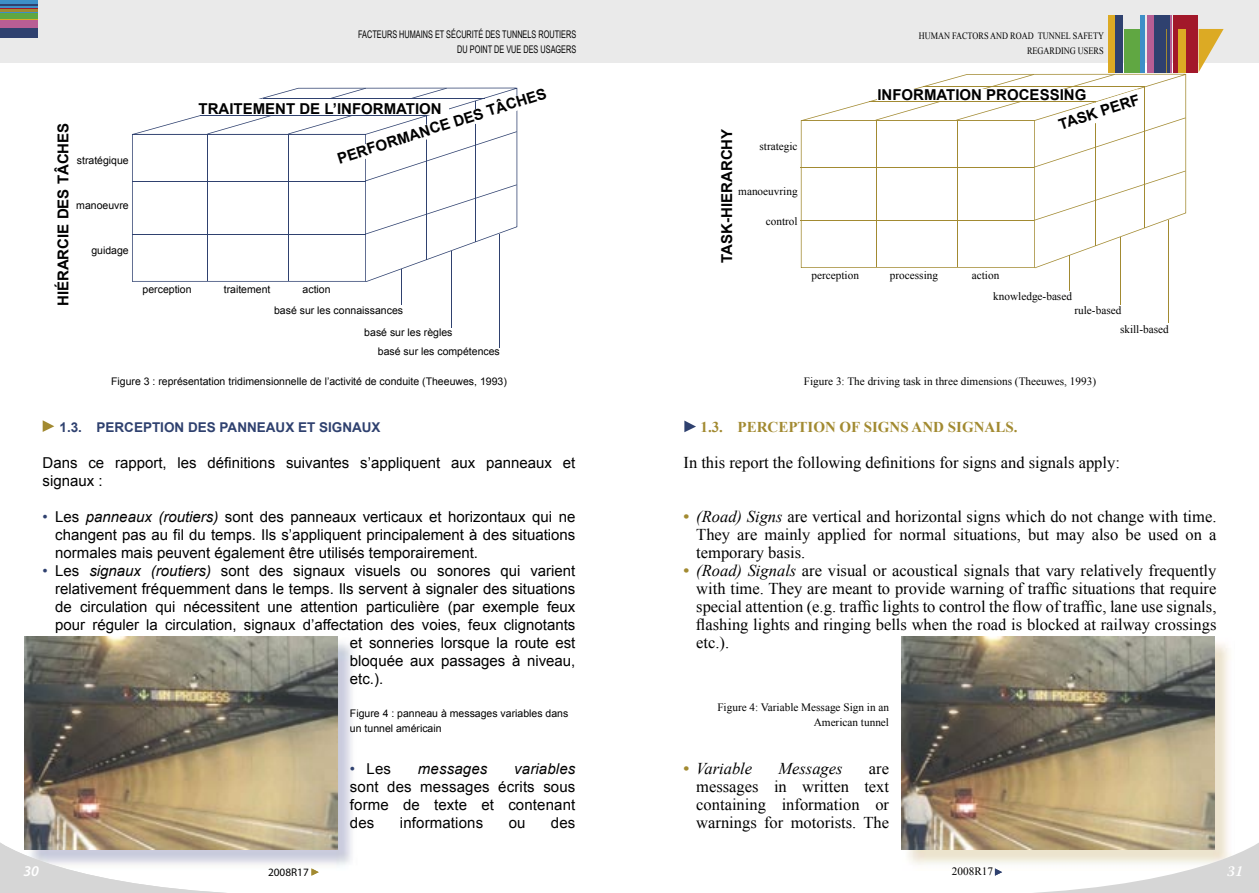
<style>
.page{position:relative;width:1259px;height:893px;background:#fff}
.page>*{position:absolute;margin:0;border:0;box-sizing:border-box;transform-origin:0 0}
.t1{font:16.5px/18px "Times New Roman";color:#000;text-align:justify}
.t2{font:italic 16.5px "Times New Roman";color:#000}
.t3{font:15px/18px "Arial";color:#000;text-align:justify}
.t4{font:700 15px "Arial";color:#000}
.t5{font:700 15px "Times New Roman";color:#a28a31}
.t6{font:italic 15px "Arial";letter-spacing:.01em;color:#000}
.t7{font:italic 600 15px "Myriad Pro";color:#fff}
.t8{font:italic 600 15px "Warnock Pro";color:#fff}
.t9{font:700 13.5px "Arial";color:#2f416f}
.t10{font:11.25px/15px "Times New Roman";color:#000}
.t11{font:11.25px "Myriad Pro";color:#000}
.t12{font:10.5px/15px "Arial";color:#000}
.t13{font:10.5px/15px "Arial Narrow";color:#000;text-align:right;scale:.85 1}
.t14{font:9.75px/15px "Times New Roman";color:#000;text-align:right;scale:.85 1}
.s1{color:#2f416f}
.s2{font-style:italic}
.s3{font-weight:700;color:#a28a31}
.s4{font-weight:700;font-style:normal;color:#a28a31}
</style>
<div class="page">
<svg style="left:684px;top:421px;width:12px;height:11px"></svg>
<svg style="left:43px;top:420px;width:11px;height:12px"></svg>
<img style="left:902px;top:637px;width:328px;height:228px">
<img style="left:902px;top:637px;width:312px;height:212px">
<img style="left:286px;top:637px;width:67px;height:229px">
<img style="left:25px;top:637px;width:312px;height:212px">
<svg style="left:0;top:841px;width:286px;height:52px"></svg>
<svg style="left:311px;top:868px;width:8px;height:8px"></svg>
<svg style="left:972px;top:841px;width:287px;height:52px"></svg>
<div style="left:0;top:0;width:629px;height:63px;background:#eaeaea"></div>
<hr style="left:0;top:8px;width:38px;height:1px;background:#a2182a">
<div style="left:0;top:0;width:38px;height:8px;background:#3d8fc7"></div>
<hr style="left:0;top:9px;width:38px;height:3px;background:#a28a31">
<div style="left:0;top:12px;width:38px;height:7px;background:#60a742"></div>
<hr style="left:0;top:19px;width:38px;height:2px;background:#dcaa24">
<div style="left:0;top:21px;width:38px;height:7px;background:#b85e94"></div>
<div style="left:0;top:28px;width:38px;height:9px;background:#2f416f"></div>
<hr style="left:0;top:12px;width:38px;height:1px;background:#3d8fc7">
<hr style="left:0;top:4px;width:38px;height:2px;background:#2f416f">
<div style="left:629px;top:0;width:630px;height:63px;background:#eaeaea"></div>
<hr style="left:1069px;top:255px;width:1px;height:35px;background:#a28a31">
<hr style="left:1119px;top:237px;width:1px;height:67px;background:#a28a31">
<hr style="left:1167px;top:220px;width:1px;height:102px;background:#a28a31">
<svg style="left:801px;top:74px;width:384px;height:194px"></svg>
<svg style="left:132px;top:87px;width:386px;height:195px"></svg>
<hr style="left:401px;top:269px;width:1px;height:35px;background:#2f416f">
<hr style="left:451px;top:251px;width:1px;height:76px;background:#2f416f">
<hr style="left:499px;top:234px;width:1px;height:114px;background:#2f416f">
<hr style="left:264px;top:98px;width:221px;height:1px;background:#2f416f">
<div style="left:1107px;top:15px;width:7px;height:57px;background:#dcaa24"></div>
<div style="left:1115px;top:15px;width:7px;height:57px;background:#2f416f"></div>
<div style="left:1123px;top:29px;width:16px;height:43px;background:#60a742"></div>
<hr style="left:1140px;top:15px;width:4px;height:57px;background:#3d8fc7">
<svg style="left:1198px;top:29px;width:25px;height:43px"></svg>
<div style="left:1173px;top:15px;width:24px;height:57px;background:#a2182a"></div>
<div style="left:1147px;top:15px;width:25px;height:57px;background:#b85e94"></div>
<div style="left:1154px;top:15px;width:16px;height:57px;background:#2f416f"></div>
<div style="left:1178px;top:29px;width:7px;height:43px;background:#dcaa24"></div>
<hr style="left:1166px;top:29px;width:1px;height:43px;background:#a28a31">
<p class="t4" style="left:53px;top:306px;width:185px;rotate:-90deg">HIÉRARCIE DES TÂCHES</p>
<p class="t12" style="left:77px;top:153px;width:53px">stratégique</p>
<p class="t12" style="left:76px;top:198px;width:54px">manoeuvre</p>
<p class="t12" style="left:91px;top:243px;width:39px">guidage</p>
<p class="t13" style="left:358px;top:27px;width:258px">FACTEURS HUMAINS ET SÉCURITÉ DES TUNNELS ROUTIERS<br>DU POINT DE VUE DES USAGERS</p>
<p class="t14" style="left:918px;top:28px;width:219px">HUMAN FACTORS AND ROAD TUNNEL SAFETY<br>REGARDING USERS</p>
<p class="t4" style="left:335px;top:150px;width:220px;rotate:-18deg">PERFORMANCE DES TÂCHES</p>
<p class="t4" style="left:199px;top:99px;width:245px">TRAITEMENT DE L’INFORMATION</p>
<p class="t12" style="left:143px;top:281px;width:51px">perception</p>
<p class="t12" style="left:224px;top:281px;width:48px">traitement</p>
<p class="t12" style="left:274px;top:278px;width:130px;line-height:21.3px;text-indent:28px">action<br>basé sur les connaissances</p>
<p class="t12" style="left:378px;top:323px;width:123px;line-height:19.2px;text-indent:-14px">basé sur les règles<br>basé sur les compétences</p>
<p class="t4" style="left:717px;top:263px;width:135px;rotate:-90deg">TASK-HIERARCHY</p>
<p class="t10" style="left:759px;top:139px;width:40px">strategic</p>
<p class="t10" style="left:738px;top:184px;width:61px">manoeuvring</p>
<p class="t10" style="left:766px;top:214px;width:33px">control</p>
<p class="t4" style="left:877px;top:85px;width:210px">INFORMATION PROCESSING</p>
<p class="t4" style="left:1056px;top:115px;width:85px;rotate:-18deg">TASK PERF</p>
<p class="t10" style="left:811px;top:267px;width:49px">perception</p>
<p class="t10" style="left:890px;top:267px;width:50px">processing</p>
<p class="t10" style="left:993px;top:264px;width:80px;line-height:21.3px;text-indent:-21px">action knowledge-based</p>
<p class="t10" style="left:1120px;top:300px;width:50px;line-height:19.2px;text-indent:-46px">rule-based skill-based</p>
<p class="t12" style="left:111px;top:374px;width:397px">Figure 3 : représentation tridimensionnelle de l’activité de conduite (Theeuwes, 1993)</p>
<p class="t9" style="left:60px;top:418px;width:323px">1.3. PERCEPTION DES PANNEAUX ET SIGNAUX</p>
<p class="t3" style="left:43px;top:454px;width:534px">Dans ce rapport, les définitions suivantes s’appliquent aux panneaux et signaux :</p>
<p class="t3" style="left:55px;top:508px;width:522px;text-indent:-13px"><span class="s1">•</span> Les <span class="s2">panneaux (routiers)</span> sont des panneaux verticaux et horizontaux qui ne changent pas au fil du temps. Ils s’appliquent principalement à des situations normales mais peuvent également être utilisés temporairement.</p>
<p class="t3" style="left:43px;top:562px;width:534px"><span class="s1">•</span> Les <span class="s2">signaux (routiers)</span> sont des signaux visuels ou sonores qui varient</p>
<p class="t3" style="left:55px;top:580px;width:522px">relativement fréquemment dans le temps. Ils servent à signaler des situations</p>
<p class="t3" style="left:55px;top:598px;width:522px">de circulation qui nécessitent une attention particulière (par exemple feux</p>
<p class="t3" style="left:55px;top:616px;width:522px">pour réguler la circulation, signaux d’affectation des voies, feux clignotants</p>
<p class="t3" style="left:350px;top:634px;width:227px">et sonneries lorsque la route est</p>
<p class="t3" style="left:350px;top:652px;width:227px">bloquée aux passages à niveau,</p>
<p class="t3" style="left:350px;top:670px;width:35px">etc.).</p>
<p class="t12" style="left:350px;top:706px;width:220px">Figure 4 : panneau à messages variables dans un tunnel américain</p>
<p class="t3" style="left:350px;top:760px;width:43px"><span class="s1">•</span> Les</p>
<p class="t6" style="left:418px;top:759px;width:71px">messages</p>
<p class="t6" style="left:514px;top:759px;width:63px">variables</p>
<p class="t3" style="left:350px;top:778px;width:227px">sont des messages écrits sous forme de texte et contenant des</p>
<p class="t3" style="left:400px;top:814px;width:85px">informations</p>
<p class="t3" style="left:509px;top:814px;width:18px">ou</p>
<p class="t3" style="left:551px;top:814px;width:26px">des</p>
<p class="t10" style="left:804px;top:374px;width:294px">Figure 3: The driving task in three dimensions (Theeuwes, 1993)</p>
<p class="t5" style="left:700px;top:417px;width:318px">1.3. PERCEPTION OF SIGNS AND SIGNALS.</p>
<p class="t1" style="left:683px;top:453px;width:438px">In this report the following definitions for signs and signals apply:</p>
<p class="t1" style="left:696px;top:507px;width:522px;text-indent:-13px"><span class="s3">•</span> <span class="s2">(Road) Signs</span> are vertical and horizontal signs which do not change with time.<br>They are mainly applied for normal situations, but may also be used on a temporary basis.</p>
<p class="t1" style="left:696px;top:561px;width:522px;text-indent:-13px"><span class="s3">•</span> <span class="s2">(Road) Signals</span> are visual or acoustical signals that vary relatively frequently with time. They are meant to provide warning of traffic situations that require special attention (e.g. traffic lights to control the flow of traffic, lane use signals, flashing lights and ringing bells when the road is blocked at railway crossings etc.).</p>
<p class="t10" style="left:717px;top:700px;width:173px;text-align:right">Figure 4: Variable Message Sign in an<br>American tunnel</p>
<p class="t2" style="left:683px;top:757px;width:70px"><span class="s4">•</span> Variable</p>
<p class="t2" style="left:778px;top:757px;width:66px">Messages</p>
<p class="t1" style="left:696px;top:759px;width:194px;text-indent:173px">are messages in written text containing information or warnings for motorists. The</p>
<p class="t7" style="left:23px;top:863px;width:17px">30</p>
<p class="t11" style="left:268px;top:866px;width:42px">2008R17</p>
<p class="t10" style="left:952px;top:864px;width:43px">2008R17</p>
<p class="t8" style="left:1227px;top:862px;width:17px">31</p>
</div>
